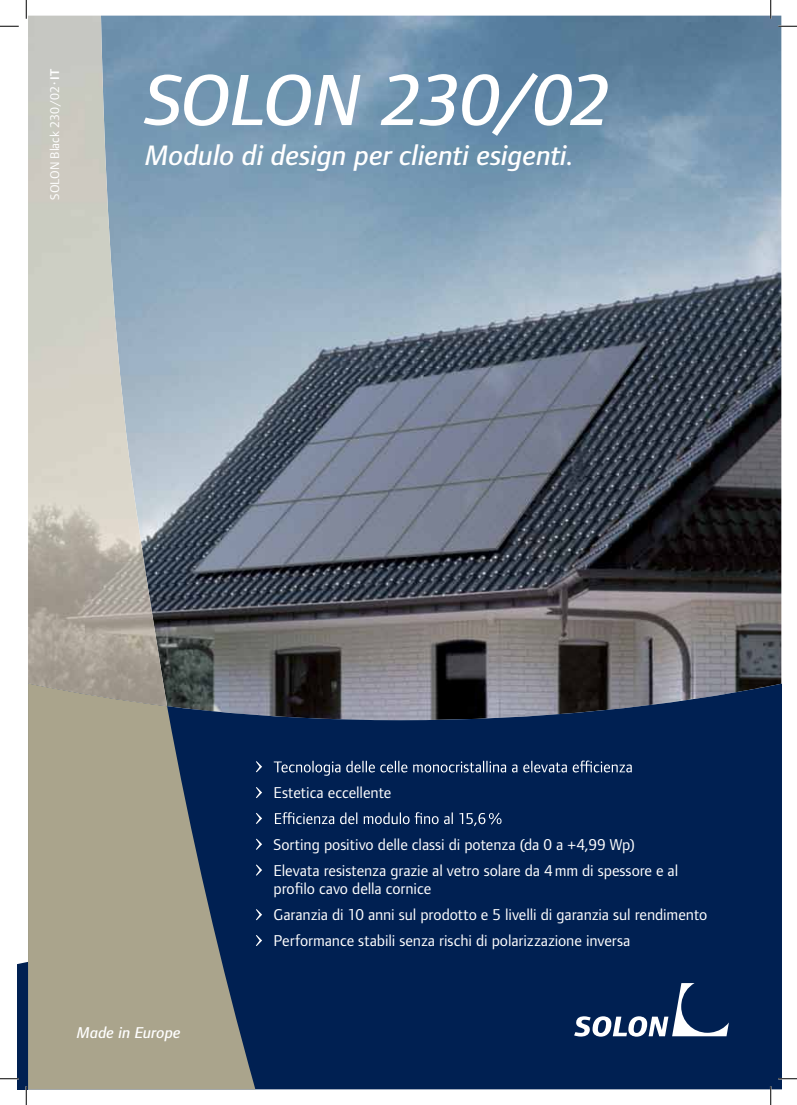
<style>
.page{position:relative;width:797px;height:1105px;background:#fff}
.page>*{position:absolute;margin:0;border:0;box-sizing:border-box;transform-origin:0 0}
.t1{font:75px "Foundry Form Sans OT2 Med Ita";letter-spacing:-.025em;color:#fff}
.t2{font:29.12px "Foundry Form Sans OT2 Med Ita";letter-spacing:-.01em;color:#fff}
.t3{font:16.25px/25.9px "Foundry Form Sans OT2";letter-spacing:-.005em;color:#fff}
.t4{font:16.25px "Foundry Form Sans OT2 Med Ita";letter-spacing:-.005em;color:#fff}
.t5{font:13.12px "Foundry Form Sans OT2";color:#fff}
.s1{font-weight:600}
</style>
<div class="page">
<img style="left:167px;top:16px;width:614px;height:667px">
<svg style="left:255px;top:683px;width:526px;height:406px;background:#072453"></svg>
<svg style="left:28px;top:683px;width:227px;height:406px;background:#86877f"></svg>
<svg style="left:256px;top:761px;width:6px;height:11px"></svg>
<svg style="left:274px;top:760px;width:357px;height:16px;background:#2e4871"></svg>
<svg style="left:256px;top:787px;width:6px;height:11px"></svg>
<svg style="left:256px;top:813px;width:6px;height:11px"></svg>
<svg style="left:275px;top:812px;width:226px;height:14px;background:#334c74"></svg>
<svg style="left:256px;top:839px;width:6px;height:11px"></svg>
<svg style="left:256px;top:864px;width:6px;height:12px"></svg>
<svg style="left:256px;top:909px;width:6px;height:11px"></svg>
<svg style="left:256px;top:935px;width:6px;height:11px"></svg>
<img style="left:28px;top:16px;width:139px;height:690px">
<svg style="left:574px;top:983px;width:155px;height:54px"></svg>
<svg style="left:0;top:25px;width:19px;height:2px"></svg>
<svg style="left:778px;top:25px;width:19px;height:2px"></svg>
<svg style="left:778px;top:1078px;width:19px;height:1px"></svg>
<svg style="left:25px;top:0;width:2px;height:19px"></svg>
<svg style="left:0;top:962px;width:28px;height:143px"></svg>
<svg style="left:770px;top:0;width:1px;height:19px"></svg>
<svg style="left:770px;top:1086px;width:1px;height:19px"></svg>
<p class="t5" style="left:45px;top:200px;width:132px;rotate:-90deg">SOLON Black 230/02<span class="s1">·IT</span></p>
<h1 class="t1" style="left:145px;top:46px;width:468px">SOLON 230/02</h1>
<h2 class="t2" style="left:145px;top:134px;width:430px">Modulo di design per clienti esigenti.</h2>
<p class="t4" style="left:77px;top:1021px;width:105px">Made in Europe</p>
<p class="t3" style="left:273px;top:779px;width:119px">Estetica eccellente</p>
<p class="t3" style="left:273px;top:830px;width:406px">Sorting positivo delle classi di potenza (da 0 a +4,99 Wp)<br>Elevata resistenza grazie al vetro solare da 4mm di spessore e al</p>
<p class="t3" style="left:273px;top:875px;width:435px">profilo cavo della cornice<br>Garanzia di 10 anni sul prodotto e 5 livelli di garanzia sul rendimento<br>Performance stabili senza rischi di polarizzazione inversa</p>
</div>
